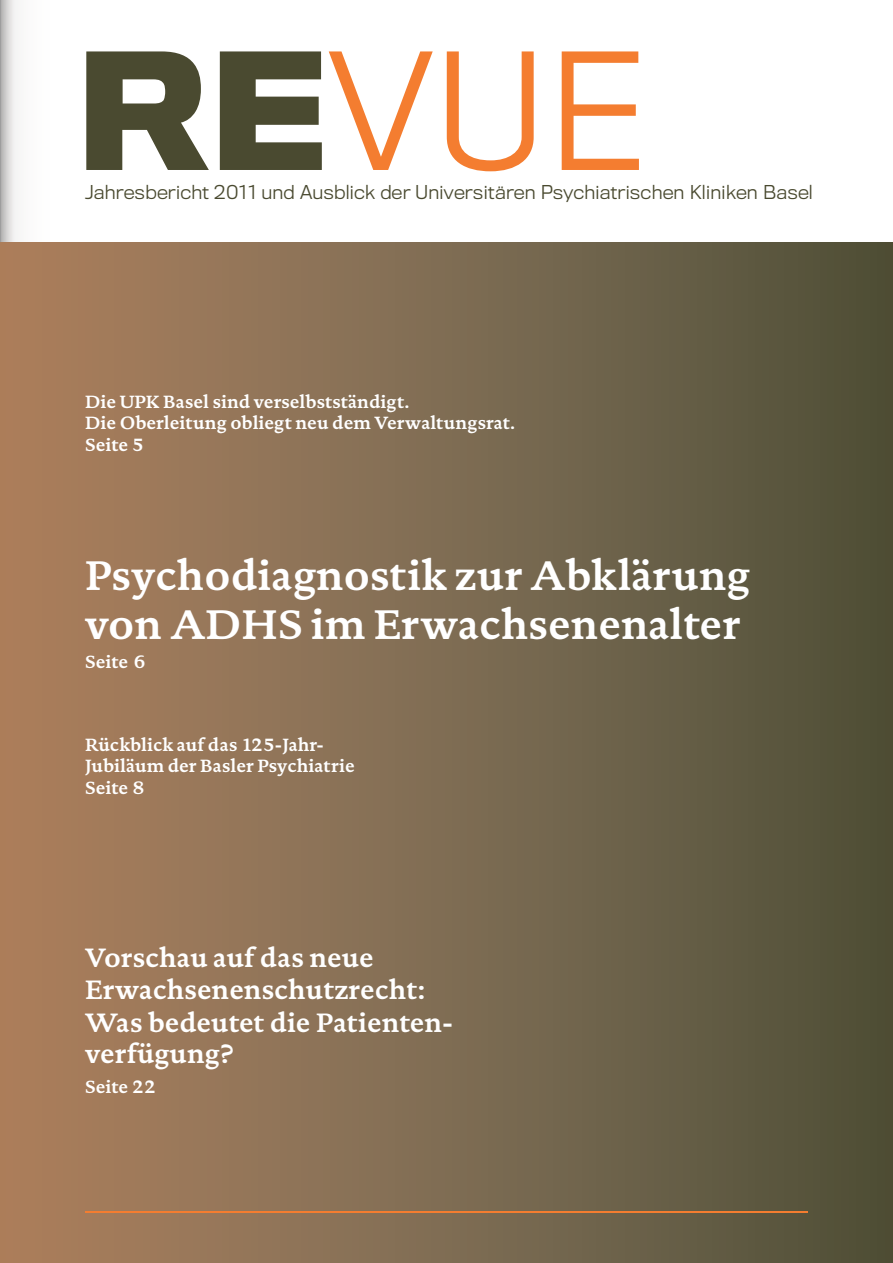
<style>
.page{position:relative;width:893px;height:1263px;background:#fff}
.page>*{position:absolute;margin:0;border:0;box-sizing:border-box;transform-origin:0 0}
.t1{font:300 150px "Titling Gothic FB Normal";color:#f47d30}
.t2{font:700 42px/49.5px "DTL Documenta TOT";color:#fff}
.t3{font:700 27px/32px "DTL Documenta TOT";color:#fff}
.t4{font:700 18px/21.6px "DTL Documenta TOT";color:#fff}
.t5{font:300 17.7px "Titling Gothic FB Normal";letter-spacing:.01em;color:#4a4a30}
.s1{font-weight:700;color:#4a4a30}
</style>
<div class="page">
<svg style="left:1px;top:0;width:14px;height:242px;background:#d7d6d6"></svg>
<hr style="left:0;top:0;width:1px;height:1263px;background:#e3e3e3">
<div style="left:0;top:242px;width:893px;height:1021px;background:linear-gradient(to right,#ae8362,#4f513c)"></div>
<hr style="left:85px;top:1211px;width:723px;height:2px;background:#f47d30">
<h1 class="t1" style="left:78px;top:26px;width:571px"><span class="s1">Re</span>Vu e</h1>
<p class="t5" style="left:85px;top:182px;width:729px">Jahresbericht 2011 und Ausblick der Universitären Psychiatrischen Kliniken Basel</p>
<p class="t4" style="left:85px;top:390px;width:431px">Die UPK Basel sind verselbstständigt.<br>Die Oberleitung obliegt neu dem Verwaltungsrat.<br>Seite 5</p>
<h2 class="t2" style="left:85px;top:550px;width:667px">Psychodiagnostik zur Abklärung von ADHS im Erwachsenenalter</h2>
<p class="t4" style="left:85px;top:650px;width:62px">Seite 6</p>
<p class="t4" style="left:85px;top:733px;width:271px">Rückblick auf das 125-Jahr-<br>Jubiläum der Basler Psychiatrie<br>Seite 8</p>
<h3 class="t3" style="left:85px;top:941px;width:367px">Vorschau auf das neue<br>Erwachsenenschutzrecht:<br>Was bedeutet die Patienten&shy;verfügung?</h3>
<p class="t4" style="left:85px;top:1076px;width:73px">Seite 22</p>
</div>
